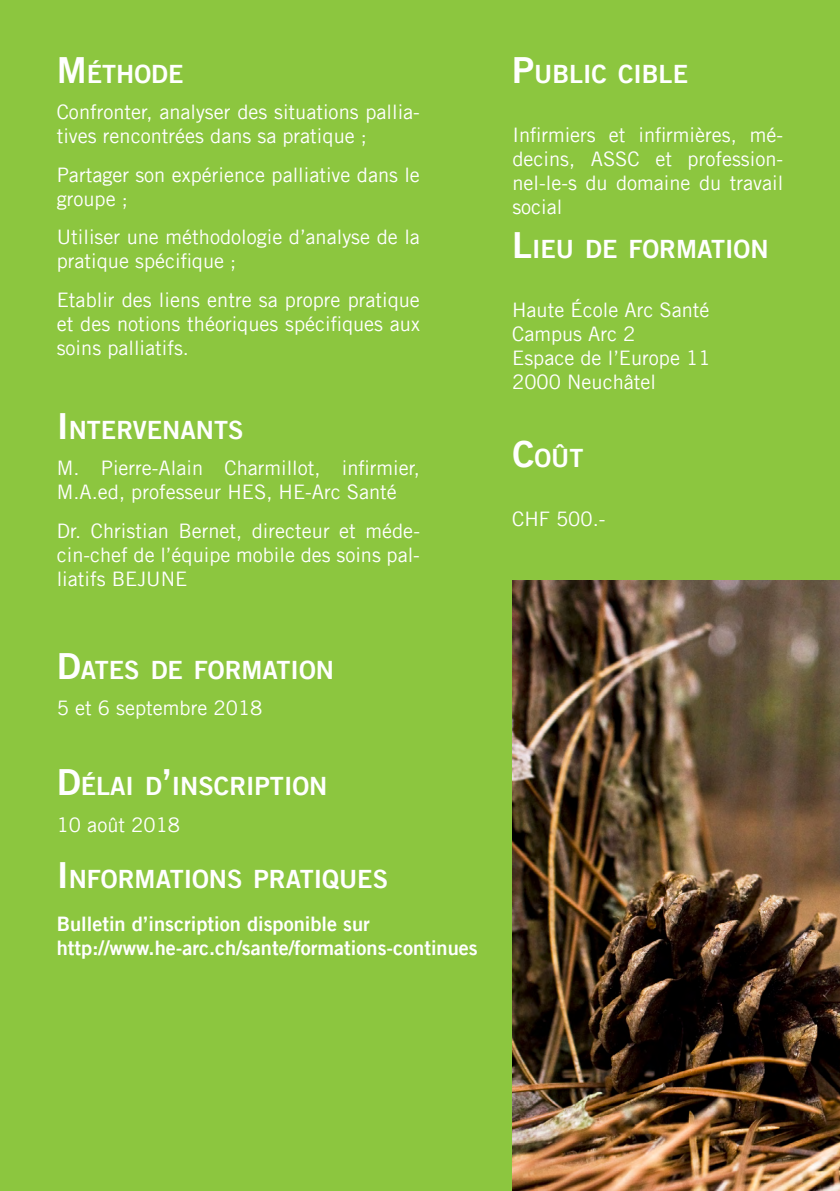
<style>
.page{position:relative;width:840px;height:1191px;background:#fff}
.page>*{position:absolute;margin:0;border:0;box-sizing:border-box;transform-origin:0 0}
.t1{font:25.2px "Trade Gothic LT Bold Two";color:#fff}
.t2{font:20px/24px "Trade Gothic LT";color:#fff}
.t3{font:20px/24px "Trade Gothic LT Bold Two";color:#fff}
.s1{font-size:36px}
</style>
<div class="page">
<div style="left:0;top:0;width:839px;height:1191px;background:#8cc63f"></div>
<img style="left:512px;top:580px;width:327px;height:611px">
<p class="t1" style="left:57px;top:58px;width:128px"><span class="s1">M</span> ÉTHODE</p>
<p class="t2" style="left:57px;top:100px;width:364px">Confronter, analyser des situations pallia&shy;tives rencontrées dans sa pratique ;</p>
<p class="t2" style="left:57px;top:162px;width:364px">Partager son expérience palliative dans le groupe ;</p>
<p class="t2" style="left:57px;top:225px;width:364px">Utiliser une méthodologie d’analyse de la pratique spécifique ;</p>
<p class="t2" style="left:57px;top:287px;width:364px;text-align:justify">Etablir des liens entre sa propre pratique et des notions théoriques spécifiques aux soins palliatifs.</p>
<p class="t1" style="left:57px;top:414px;width:188px"><span class="s1">I</span> NTERVENANTS</p>
<p class="t2" style="left:57px;top:456px;width:364px">M. Pierre-Alain Charmillot, infirmier,<br>M.A.ed, professeur HES, HE-Arc Santé</p>
<p class="t2" style="left:57px;top:518px;width:364px;text-align:justify">Dr. Christian Bernet, directeur et méde&shy;cin-chef de l’équipe mobile des soins pal&shy;liatifs BEJUNE</p>
<p class="t1" style="left:57px;top:654px;width:279px"><span class="s1">D</span>ATES DE FORMATION</p>
<p class="t2" style="left:57px;top:696px;width:207px">5 et 6 septembre 2018</p>
<p class="t1" style="left:57px;top:770px;width:272px"><span class="s1">D</span>ÉLAI D<span class="s1">’</span>INSCRIPTION</p>
<p class="t2" style="left:57px;top:812px;width:125px">10 août 2018</p>
<p class="t1" style="left:57px;top:864px;width:333px"><span class="s1">I</span> NFORMATIONS PRATIQUES</p>
<p class="t3" style="left:57px;top:911px;width:422px">Bulletin d’inscription disponible sur http://www.he-arc.ch/sante/formations-continues</p>
<p class="t1" style="left:512px;top:58px;width:177px"><span class="s1">P</span>UBLIC CIBLE</p>
<p class="t2" style="left:512px;top:123px;width:272px;text-align:justify">Infirmiers et infirmières, mé&shy;decins, ASSC et profession&shy;nel-le-s du domaine du travail social</p>
<p class="t1" style="left:512px;top:233px;width:258px"><span class="s1">L</span>IEU DE FORMATION</p>
<p class="t2" style="left:512px;top:298px;width:200px">Haute École Arc Santé<br>Campus Arc 2<br>Espace de l’Europe 11<br>2000 Neuchâtel</p>
<p class="t1" style="left:512px;top:442px;width:73px"><span class="s1">C</span>OÛT</p>
<p class="t2" style="left:512px;top:506px;width:95px">CHF 500.-</p>
</div>
